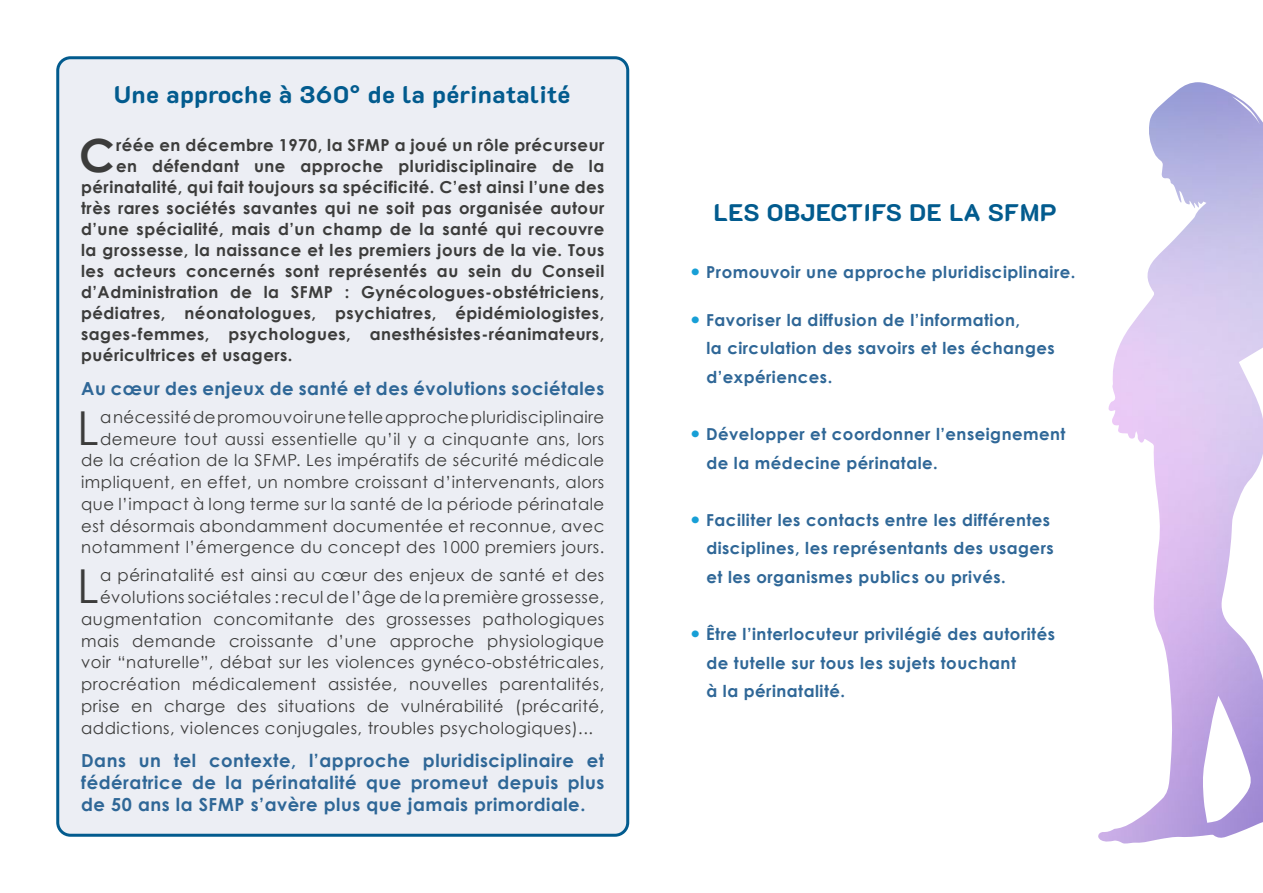
<style>
.page{position:relative;width:1263px;height:893px;background:#fff}
.page>*{position:absolute;margin:0;border:0;box-sizing:border-box;transform-origin:0 0}
.t1{font:46.8px "Century Gothic";color:#3c3c3b}
.t2{font:700 45.75px "Century Gothic";color:#3c3c3b}
.t3{font:800 24px "K2 D";letter-spacing:.03em;color:#025b8e}
.t4{font:700 18px/21.8px "Century Gothic";letter-spacing:.03em;color:#2f6797;text-align:justify}
.t5{font:16.5px/21.8px "Century Gothic";letter-spacing:.03em;color:#3c3c3b;text-align:right}
.t6{font:700 16.5px "Century Gothic";letter-spacing:.03em;color:#3c3c3b}
.t7{font:700 16.5px/28.5px "Century Gothic";letter-spacing:.03em;color:#2f6797}
.s1{font-family:"K2 D";font-weight:800;font-size:21px;color:#179fd6}
</style>
<div class="page">
<img style="left:1098px;top:90px;width:165px;height:753px">
<div style="left:58px;top:58px;width:570px;height:777px;background:#eceef4;border-radius:13px"></div>
<div style="left:56px;top:56px;width:573px;height:781px;border:3px solid #025b8e;border-radius:13px"></div>
<h3 class="t3" style="left:114px;top:81px;width:458px">Une approche à 360° de la périnatalité</h3>
<h2 class="t2" style="left:79px;top:126px;width:37px">C</h2>
<p class="t6" style="left:116px;top:134px;width:490px">réée en décembre 1970, la SFMP a joué un rôle précurseur</p>
<p class="t6" style="left:116px;top:155px;width:490px">en défendant une approche pluridisciplinaire de la</p>
<p class="t6" style="left:81px;top:176px;width:525px">périnatalité, qui fait toujours sa spécificité. C’est ainsi l’une des</p>
<p class="t6" style="left:81px;top:197px;width:525px">très rares sociétés savantes qui ne soit pas organisée autour</p>
<p class="t6" style="left:81px;top:218px;width:525px">d’une spécialité, mais d’un champ de la santé qui recouvre</p>
<p class="t6" style="left:81px;top:239px;width:525px">la grossesse, la naissance et les premiers jours de la vie. Tous</p>
<p class="t6" style="left:81px;top:260px;width:525px">les acteurs concernés sont représentés au sein du Conseil</p>
<p class="t6" style="left:81px;top:281px;width:525px">d’Administration de la SFMP : Gynécologues-obstétriciens,</p>
<p class="t6" style="left:81px;top:302px;width:525px">pédiatres, néonatologues, psychiatres, épidémiologistes,</p>
<p class="t6" style="left:81px;top:323px;width:525px">sages-femmes, psychologues, anesthésistes-réanimateurs,</p>
<p class="t6" style="left:81px;top:345px;width:213px">puéricultrices et usagers.</p>
<p class="t4" style="left:81px;top:377px;width:525px">Au cœur des enjeux de santé et des évolutions sociétales</p>
<h1 class="t1" style="left:77px;top:399px;width:23px">L</h1>
<p class="t5" style="left:81px;top:406px;width:525px">a nécessité de promouvoir une telle approche pluridisciplinaire demeure tout aussi essentielle qu’il y a cinquante ans, lors de la création de la SFMP. Les impératifs de sécurité médicale impliquent, en effet, un nombre croissant d’intervenants, alors que l’impact à long terme sur la santé de la période périnatale est désormais abondamment documentée et reconnue, avec notamment l’émergence du concept des 1000 premiers jours.</p>
<h1 class="t1" style="left:77px;top:558px;width:23px">L</h1>
<p class="t5" style="left:100px;top:564px;width:506px">a périnatalité est ainsi au cœur des enjeux de santé et des</p>
<p class="t5" style="left:100px;top:586px;width:506px">évolutions sociétales : recul de l’âge de la première grossesse,</p>
<p class="t5" style="left:81px;top:608px;width:525px">augmentation concomitante des grossesses pathologiques</p>
<p class="t5" style="left:81px;top:629px;width:525px">mais demande croissante d’une approche physiologique</p>
<p class="t5" style="left:81px;top:651px;width:525px">voir “naturelle”, débat sur les violences gynéco-obstétricales,</p>
<p class="t5" style="left:81px;top:673px;width:525px">procréation médicalement assistée, nouvelles parentalités,</p>
<p class="t5" style="left:81px;top:695px;width:525px">prise en charge des situations de vulnérabilité (précarité,</p>
<p class="t5" style="left:81px;top:716px;width:513px">addictions, violences conjugales, troubles psychologiques)...</p>
<p class="t4" style="left:81px;top:749px;width:525px">Dans un tel contexte, l’approche pluridisciplinaire et fédératrice de la périnatalité que promeut depuis plus de 50 ans la SFMP s’avère plus que jamais primordiale.</p>
<h3 class="t3" style="left:714px;top:199px;width:345px">LES OBJECTIFS DE LA SFMP</h3>
<p class="t7" style="left:691px;top:257px;width:386px"><span class="s1">∙</span> Promouvoir une approche pluridisciplinaire.</p>
<p class="t7" style="left:706px;top:305px;width:350px;text-indent:-15px"><span class="s1">∙</span> Favoriser la diffusion de l’information,<br>la circulation des savoirs et les échanges d’expériences.</p>
<p class="t7" style="left:706px;top:419px;width:361px;text-indent:-15px"><span class="s1">∙</span> Développer et coordonner l’enseignement de la médecine périnatale.</p>
<p class="t7" style="left:706px;top:505px;width:349px;text-indent:-15px"><span class="s1">∙</span> Faciliter les contacts entre les différentes disciplines, les représentants des usagers et les organismes publics ou privés.</p>
<p class="t7" style="left:706px;top:619px;width:350px;text-indent:-15px"><span class="s1">∙</span> Être l’interlocuteur privilégié des autorités de tutelle sur tous les sujets touchant<br>à la périnatalité.</p>
</div>
